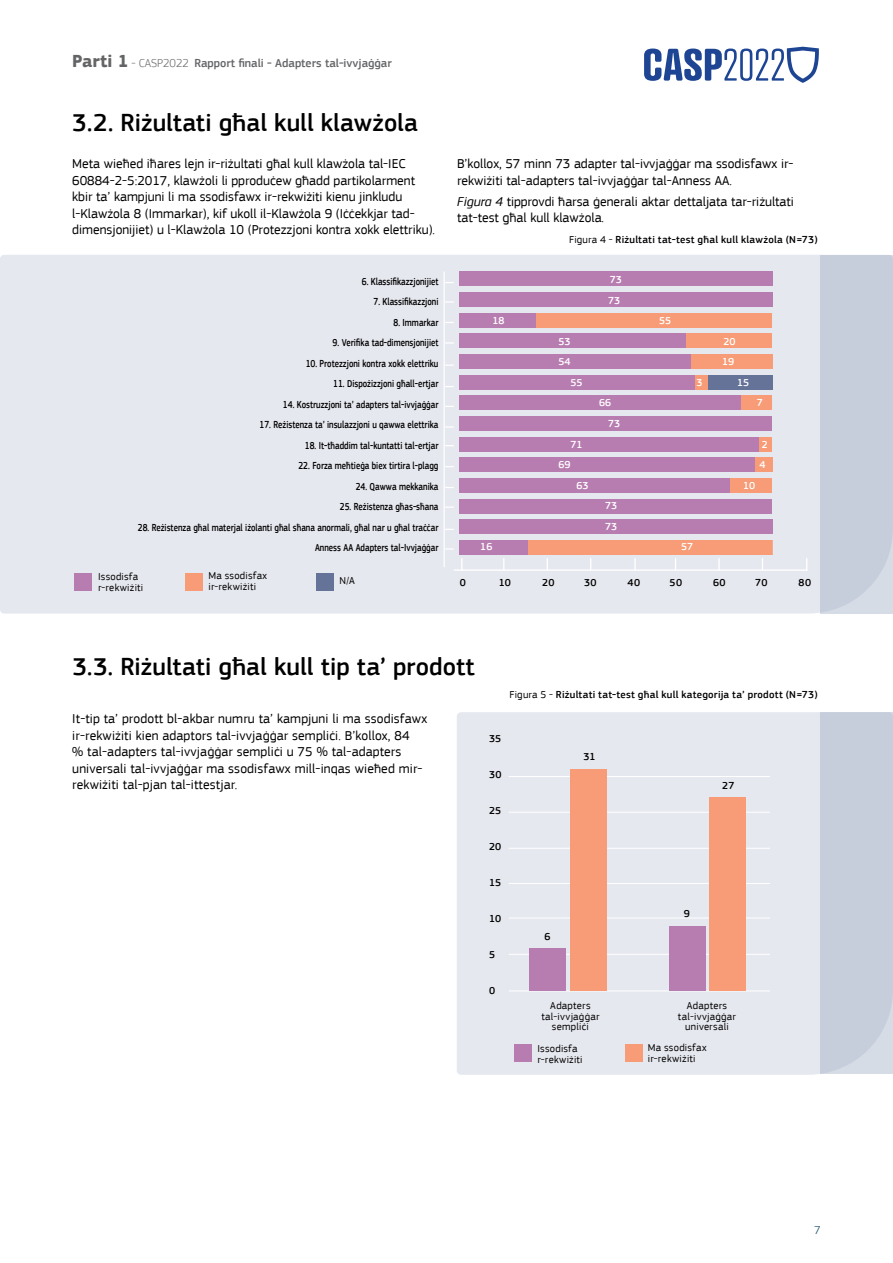
<style>
.page{position:relative;width:893px;height:1263px;background:#fff}
.page>*{position:absolute;margin:0;border:0;box-sizing:border-box;transform-origin:0 0}
.t1{font:500 25.5px "EC Square Sans Pro";color:#000}
.t2{font:13.5px/16.5px "EC Square Sans Pro";color:#000}
.t3{font:500 12px "EC Square Sans Pro";color:#636466}
.t4{font:300 12px "EC Square Sans Pro";color:#02405d}
.t5{font:500 10.5px/20.5px "EC Square Sans Pro";color:#000;text-align:right;scale:.81 1}
.t6{font:10.5px/10.5px "EC Square Sans Pro";letter-spacing:.025em;color:#000}
.t7{font:500 10.5px "EC Square Sans Pro";letter-spacing:.025em;color:#000}
.t8{font:500 10.5px/20.5px "EC Square Sans Pro";color:#fff}
.t9{font:500 10.5px "EC Square Sans Pro";color:#000}
.s1{font-weight:700;font-size:18px}
.s2{font-weight:300}
.s3{font-style:italic}
.s4{font-weight:400}
</style>
<div class="page">
<div style="left:0;top:255px;width:821px;height:358px;background:#e6e8ef"></div>
<div style="left:528px;top:540px;width:244px;height:15px;background:#f79c76"></div>
<div style="left:459px;top:540px;width:69px;height:15px;background:#b87db0"></div>
<div style="left:730px;top:478px;width:42px;height:15px;background:#f79c76"></div>
<div style="left:460px;top:478px;width:270px;height:15px;background:#b87db0"></div>
<div style="left:755px;top:457px;width:17px;height:15px;background:#f79c76"></div>
<div style="left:459px;top:457px;width:296px;height:15px;background:#b87db0"></div>
<div style="left:459px;top:395px;width:283px;height:15px;background:#b87db0"></div>
<div style="left:741px;top:395px;width:31px;height:15px;background:#f79c76"></div>
<div style="left:708px;top:375px;width:64px;height:15px;background:#667399"></div>
<div style="left:695px;top:375px;width:13px;height:15px;background:#f79c76"></div>
<div style="left:459px;top:375px;width:236px;height:15px;background:#b87db0"></div>
<div style="left:460px;top:354px;width:231px;height:15px;background:#b87db0"></div>
<div style="left:691px;top:354px;width:81px;height:15px;background:#f79c76"></div>
<div style="left:460px;top:333px;width:227px;height:15px;background:#b87db0"></div>
<div style="left:686px;top:333px;width:86px;height:15px;background:#f79c76"></div>
<div style="left:459px;top:313px;width:77px;height:15px;background:#b87db0"></div>
<div style="left:536px;top:313px;width:236px;height:15px;background:#f79c76"></div>
<svg style="left:718px;top:558px;width:2px;height:11px"></svg>
<svg style="left:634px;top:558px;width:2px;height:11px"></svg>
<hr style="left:454px;top:569px;width:353px;height:2px;background:#fff">
<div style="left:75px;top:573px;width:17px;height:17px;background:#b87db0"></div>
<div style="left:186px;top:573px;width:17px;height:17px;background:#f79c76"></div>
<div style="left:317px;top:573px;width:17px;height:17px;background:#667399"></div>
<hr style="left:443px;top:272px;width:2px;height:295px;background:#fff">
<svg style="left:445px;top:301px;width:9px;height:2px"></svg>
<svg style="left:445px;top:342px;width:9px;height:2px"></svg>
<svg style="left:445px;top:364px;width:9px;height:2px"></svg>
<svg style="left:445px;top:426px;width:9px;height:2px"></svg>
<svg style="left:445px;top:506px;width:9px;height:2px"></svg>
<svg style="left:445px;top:548px;width:9px;height:2px"></svg>
<div style="left:457px;top:712px;width:364px;height:363px;background:#e6e8ef"></div>
<hr style="left:509px;top:812px;width:261px;height:1px;background:#fff">
<hr style="left:509px;top:776px;width:261px;height:1px;background:#fff">
<hr style="left:509px;top:848px;width:261px;height:1px;background:#fff">
<hr style="left:509px;top:883px;width:261px;height:1px;background:#fff">
<hr style="left:509px;top:918px;width:261px;height:1px;background:#fff">
<hr style="left:509px;top:954px;width:261px;height:1px;background:#fff">
<hr style="left:509px;top:990px;width:261px;height:1px;background:#fff">
<div style="left:514px;top:1045px;width:17px;height:17px;background:#b87db0"></div>
<div style="left:625px;top:1045px;width:17px;height:17px;background:#f79c76"></div>
<div style="left:709px;top:797px;width:37px;height:194px;background:#f79c76"></div>
<div style="left:669px;top:926px;width:36px;height:65px;background:#b87db0"></div>
<div style="left:570px;top:769px;width:36px;height:222px;background:#f79c76"></div>
<div style="left:530px;top:948px;width:36px;height:43px;background:#b87db0"></div>
<div style="left:759px;top:437px;width:13px;height:15px;background:#f79c76"></div>
<div style="left:459px;top:519px;width:313px;height:15px;background:#b87db0"></div>
<div style="left:459px;top:499px;width:313px;height:15px;background:#b87db0"></div>
<div style="left:459px;top:437px;width:300px;height:15px;background:#b87db0"></div>
<div style="left:459px;top:416px;width:313px;height:15px;background:#b87db0"></div>
<div style="left:459px;top:292px;width:313px;height:15px;background:#b87db0"></div>
<div style="left:459px;top:272px;width:313px;height:14px;background:#b87db0"></div>
<div style="left:821px;top:255px;width:72px;height:359px;background:#c6cedc"></div>
<div style="left:821px;top:712px;width:72px;height:362px;background:#c6cedc"></div>
<svg style="left:644px;top:47px;width:175px;height:36px"></svg>
<p class="t3" style="left:72px;top:56px;width:321px"><span class="s1">Parti 1</span> <span class="s2">- CASP2022</span> Rapport finali - Adapters tal-ivvjaġġar</p>
<h1 class="t1" style="left:72px;top:107px;width:347px">3.2. Riżultati għal kull klawżola</h1>
<p class="t2" style="left:72px;top:156px;width:364px">Meta wieħed iħares lejn ir-riżultati għal kull klawżola tal-IEC 60884-2-5:2017, klawżoli li pproduċew għadd partikolarment kbir ta’ kampjuni li ma ssodisfawx ir-rekwiżiti kienu jinkludu l-Klawżola 8 (Immarkar), kif ukoll il-Klawżola 9 (Iċċekkjar tad&shy;dimensjonijiet) u l-Klawżola 10 (Protezzjoni kontra xokk elettriku).</p>
<p class="t2" style="left:457px;top:156px;width:338px">B’kollox, 57 minn 73 adapter tal-ivvjaġġar ma ssodisfawx ir&shy;rekwiżiti tal-adapters tal-ivvjaġġar tal-Anness AA.</p>
<p class="t2" style="left:457px;top:193px;width:338px"><span class="s3">Figura 4</span> tipprovdi ħarsa ġenerali aktar dettaljata tar-riżultati tat-test għal kull klawżola.</p>
<p class="t7" style="left:569px;top:233px;width:250px"><span class="s4">Figura 4 -</span> Riżultati tat-test għal kull klawżola (N=73)</p>
<p class="t5" style="left:362px;top:271px;width:96px">6. Klassifikazzjonijiet</p>
<p class="t5" style="left:373px;top:292px;width:82px">7. Klassifikazzjoni</p>
<p class="t5" style="left:394px;top:312px;width:57px">8. Immarkar</p>
<p class="t5" style="left:333px;top:333px;width:132px">9. Verifika tad-dimensjonijiet</p>
<p class="t5" style="left:306px;top:353px;width:165px">10. Protezzjoni kontra xokk elettriku</p>
<p class="t5" style="left:333px;top:374px;width:132px">11. Dispożizzjoni għall-ertjar</p>
<p class="t5" style="left:283px;top:394px;width:194px">14. Kostruzzjoni ta’ adapters tal-ivvjaġġar</p>
<p class="t5" style="left:260px;top:415px;width:222px">17. Reżistenza ta’ insulazzjoni u qawwa elettrika</p>
<p class="t5" style="left:305px;top:435px;width:166px">18. It-tħaddim tal-kuntatti tal-ertjar</p>
<p class="t5" style="left:298px;top:456px;width:174px">22. Forza meħtieġa biex tirtira l-plagg</p>
<p class="t5" style="left:356px;top:476px;width:104px">24. Qawwa mekkanika</p>
<p class="t5" style="left:340px;top:497px;width:123px">25. Reżistenza għas-sħana</p>
<p class="t5" style="left:138px;top:517px;width:373px">28. Reżistenza għal materjal iżolanti għal sħana anormali, għal nar u għal traċċar<br>Anness AA Adapters tal-Ivvjaġġar</p>
<p class="t6" style="left:98px;top:572px;width:47px">Issodisfa r-rekwiżiti</p>
<p class="t6" style="left:209px;top:571px;width:60px">Ma ssodisfax ir-rekwiżiti</p>
<p class="t6" style="left:339px;top:575px;width:17px">N/A</p>
<p class="t8" style="left:608px;top:270px;width:15px">73<br>73</p>
<p class="t8" style="left:493px;top:311px;width:14px">18</p>
<p class="t8" style="left:659px;top:311px;width:14px">55</p>
<p class="t8" style="left:559px;top:331px;width:14px">53</p>
<p class="t8" style="left:724px;top:331px;width:14px">20</p>
<p class="t8" style="left:559px;top:352px;width:14px">54</p>
<p class="t8" style="left:722px;top:352px;width:14px">19</p>
<p class="t8" style="left:571px;top:372px;width:14px">55</p>
<p class="t8" style="left:697px;top:372px;width:8px">3</p>
<p class="t8" style="left:737px;top:372px;width:14px">15</p>
<p class="t8" style="left:599px;top:393px;width:14px">66</p>
<p class="t8" style="left:757px;top:393px;width:8px">7</p>
<p class="t8" style="left:608px;top:413px;width:14px">73</p>
<p class="t8" style="left:571px;top:434px;width:14px">71</p>
<p class="t8" style="left:762px;top:434px;width:8px">2</p>
<p class="t8" style="left:559px;top:455px;width:14px">69</p>
<p class="t8" style="left:760px;top:455px;width:8px">4</p>
<p class="t8" style="left:577px;top:475px;width:14px">63</p>
<p class="t8" style="left:743px;top:475px;width:14px">10</p>
<p class="t8" style="left:605px;top:496px;width:14px">73<br>73</p>
<p class="t8" style="left:480px;top:537px;width:14px">16</p>
<p class="t8" style="left:681px;top:537px;width:14px">57</p>
<p class="t9" style="left:460px;top:576px;width:8px">0</p>
<p class="t9" style="left:499px;top:576px;width:14px">10</p>
<p class="t9" style="left:542px;top:576px;width:14px">20</p>
<p class="t9" style="left:584px;top:576px;width:14px">30</p>
<p class="t9" style="left:627px;top:576px;width:14px">40</p>
<p class="t9" style="left:670px;top:576px;width:14px">50</p>
<p class="t9" style="left:713px;top:576px;width:14px">60</p>
<p class="t9" style="left:755px;top:576px;width:14px">70</p>
<p class="t9" style="left:799px;top:576px;width:14px">80</p>
<h1 class="t1" style="left:72px;top:652px;width:404px">3.3. Riżultati għal kull tip ta’ prodott</h1>
<p class="t2" style="left:72px;top:710px;width:356px">It-tip ta’ prodott bl-akbar numru ta’ kampjuni li ma ssodisfawx ir-rekwiżiti kien adaptors tal-ivvjaġġar sempliċi. B’kollox, 84<br>% tal-adapters tal-ivvjaġġar sempliċi u 75 % tal-adapters universali tal-ivvjaġġar ma ssodisfawx mill-inqas wieħed mir&shy;rekwiżiti tal-pjan tal-ittestjar.</p>
<p class="t7" style="left:509px;top:688px;width:310px"><span class="s4">Figura 5 -</span> Riżultati tat-test għal kull kategorija ta’ prodott (N=73)</p>
<p class="t9" style="left:489px;top:732px;width:14px">35</p>
<p class="t9" style="left:489px;top:768px;width:14px">30</p>
<p class="t9" style="left:489px;top:804px;width:14px">25</p>
<p class="t9" style="left:489px;top:840px;width:14px">20</p>
<p class="t9" style="left:489px;top:876px;width:14px">15</p>
<p class="t9" style="left:489px;top:912px;width:14px">10</p>
<p class="t9" style="left:489px;top:948px;width:8px">5</p>
<p class="t9" style="left:489px;top:984px;width:8px">0</p>
<p class="t9" style="left:583px;top:750px;width:13px">31</p>
<p class="t9" style="left:544px;top:930px;width:8px">6</p>
<p class="t9" style="left:722px;top:779px;width:14px">27</p>
<p class="t9" style="left:684px;top:907px;width:8px">9</p>
<p class="t6" style="left:541px;top:1001px;width:60px;text-align:center">Adapters tal-ivvjaġġar sempliċi</p>
<p class="t6" style="left:678px;top:1001px;width:60px;text-align:center">Adapters tal-ivvjaġġar universali</p>
<p class="t6" style="left:537px;top:1043px;width:47px">Issodisfa r-rekwiżiti</p>
<p class="t6" style="left:648px;top:1042px;width:60px">Ma ssodisfax ir-rekwiżiti</p>
<p class="t4" style="left:814px;top:1223px;width:8px">7</p>
</div>
